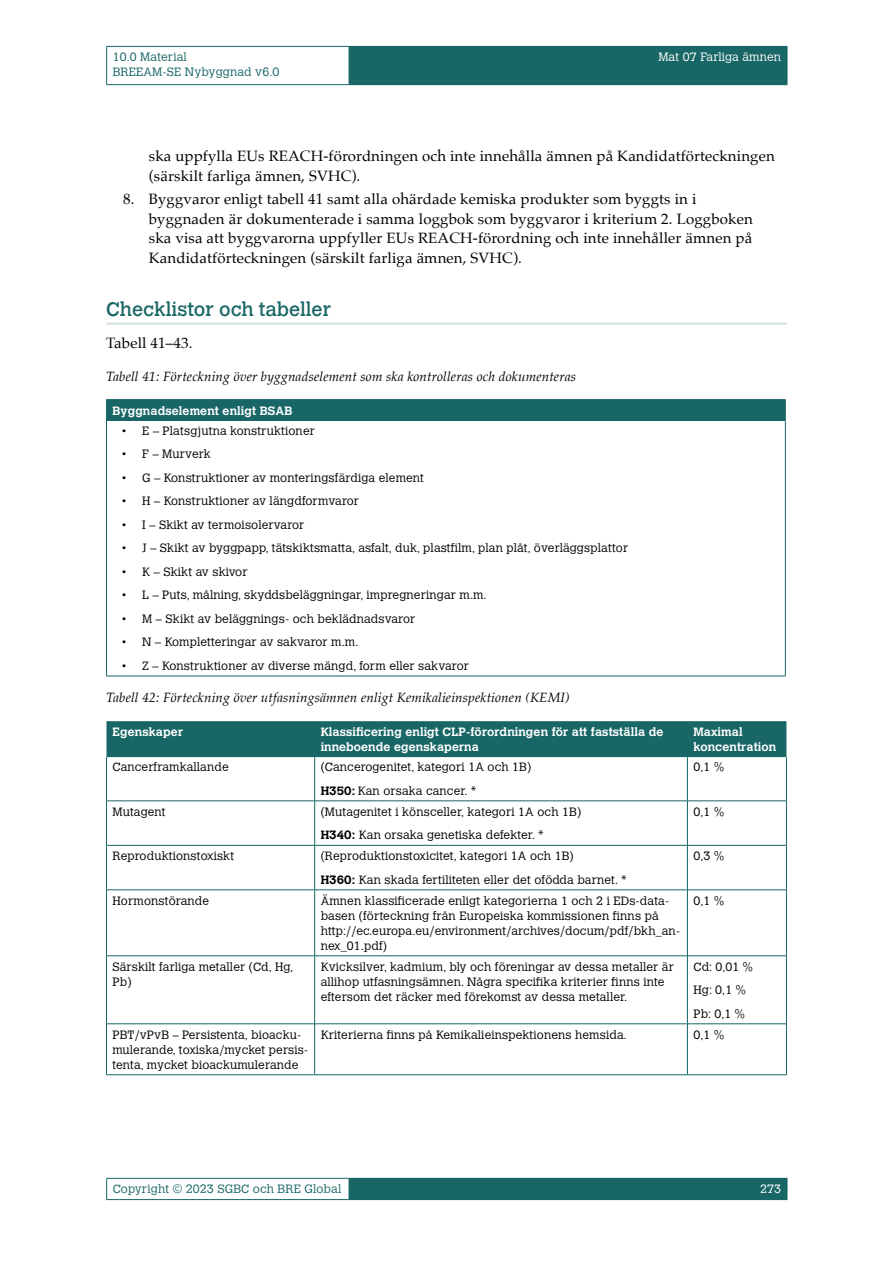
<style>
.page{position:relative;width:893px;height:1263px;background:#fff}
.page>*{position:absolute;margin:0;border:0;box-sizing:border-box;transform-origin:0 0}
.t1{font:19.5px "Calvert";color:#186665}
.P_Palatino{font:15px/19.5px "Palatino";letter-spacing:.01em;color:#000}
.Tabellrubrik{font:italic 13.5px "Palatino";letter-spacing:.01em;color:#000}
.P_V_Tabell{font:300 12px/15px "Calvert";letter-spacing:.01em;color:#000}
.H1_V_Tabell{font:700 12px/15px "Calvert";letter-spacing:.01em;color:#fff}
.t2{font:300 12px/14.4px "Calvert";letter-spacing:.01em;color:#186665}
.t3{font:300 12px "Calvert";letter-spacing:.01em;color:#fff}
.s1{font-weight:700}
</style>
<div class="page">
<div style="left:349px;top:46px;width:438px;height:39px;background:#186665"></div>
<hr style="left:106px;top:47px;width:1px;height:37px;background:#186665">
<hr style="left:106px;top:46px;width:243px;height:1px;background:#186665">
<hr style="left:106px;top:84px;width:243px;height:1px;background:#186665">
<hr style="left:787px;top:47px;width:1px;height:37px;background:#186665">
<div style="left:349px;top:1178px;width:438px;height:21px;background:#186665"></div>
<svg style="left:106px;top:1179px;width:1px;height:20px"></svg>
<hr style="left:106px;top:1178px;width:243px;height:1px;background:#186665">
<hr style="left:106px;top:1199px;width:243px;height:1px;background:#186665">
<svg style="left:787px;top:1179px;width:1px;height:20px"></svg>
<hr style="left:349px;top:1199px;width:438px;height:1px;background:#186665">
<hr style="left:106px;top:322px;width:681px;height:3px;background:#d6e1e1">
<div style="left:106px;top:400px;width:679px;height:20px;background:#186665"></div>
<hr style="left:106px;top:421px;width:1px;height:255px;background:#186665">
<hr style="left:785px;top:421px;width:1px;height:255px;background:#186665">
<hr style="left:106px;top:676px;width:679px;height:1px;background:#186665">
<hr style="left:106px;top:399px;width:679px;height:1px;background:#186665">
<svg style="left:785px;top:400px;width:1px;height:20px"></svg>
<hr style="left:106px;top:420px;width:679px;height:1px;background:#186665">
<div style="left:106px;top:721px;width:680px;height:36px;background:#186665"></div>
<hr style="left:106px;top:757px;width:1px;height:44px;background:#186665">
<hr style="left:314px;top:757px;width:1px;height:44px;background:#186665">
<hr style="left:687px;top:757px;width:1px;height:44px;background:#186665">
<hr style="left:786px;top:757px;width:1px;height:44px;background:#186665">
<hr style="left:106px;top:800px;width:209px;height:1px;background:#186665">
<hr style="left:106px;top:801px;width:1px;height:44px;background:#186665">
<hr style="left:315px;top:800px;width:372px;height:1px;background:#186665">
<hr style="left:314px;top:801px;width:1px;height:44px;background:#186665">
<hr style="left:687px;top:800px;width:100px;height:1px;background:#186665">
<hr style="left:687px;top:801px;width:1px;height:44px;background:#186665">
<hr style="left:786px;top:801px;width:1px;height:44px;background:#186665">
<hr style="left:106px;top:845px;width:209px;height:1px;background:#186665">
<hr style="left:106px;top:845px;width:1px;height:45px;background:#186665">
<hr style="left:315px;top:845px;width:372px;height:1px;background:#186665">
<hr style="left:314px;top:845px;width:1px;height:45px;background:#186665">
<hr style="left:687px;top:845px;width:100px;height:1px;background:#186665">
<hr style="left:687px;top:845px;width:1px;height:45px;background:#186665">
<hr style="left:786px;top:845px;width:1px;height:45px;background:#186665">
<hr style="left:106px;top:889px;width:209px;height:1px;background:#186665">
<hr style="left:106px;top:890px;width:1px;height:66px;background:#186665">
<hr style="left:315px;top:889px;width:372px;height:1px;background:#186665">
<hr style="left:314px;top:890px;width:1px;height:66px;background:#186665">
<hr style="left:687px;top:889px;width:100px;height:1px;background:#186665">
<hr style="left:687px;top:890px;width:1px;height:66px;background:#186665">
<hr style="left:786px;top:890px;width:1px;height:66px;background:#186665">
<hr style="left:106px;top:955px;width:209px;height:1px;background:#186665">
<hr style="left:106px;top:956px;width:1px;height:67px;background:#186665">
<hr style="left:315px;top:955px;width:372px;height:1px;background:#186665">
<hr style="left:314px;top:956px;width:1px;height:67px;background:#186665">
<hr style="left:687px;top:955px;width:100px;height:1px;background:#186665">
<hr style="left:687px;top:956px;width:1px;height:67px;background:#186665">
<hr style="left:786px;top:956px;width:1px;height:67px;background:#186665">
<hr style="left:106px;top:1023px;width:209px;height:1px;background:#186665">
<hr style="left:106px;top:1024px;width:1px;height:50px;background:#186665">
<hr style="left:315px;top:1023px;width:372px;height:1px;background:#186665">
<hr style="left:314px;top:1024px;width:1px;height:50px;background:#186665">
<hr style="left:687px;top:1023px;width:100px;height:1px;background:#186665">
<hr style="left:687px;top:1024px;width:1px;height:50px;background:#186665">
<hr style="left:786px;top:1024px;width:1px;height:50px;background:#186665">
<hr style="left:106px;top:1074px;width:209px;height:1px;background:#186665">
<hr style="left:315px;top:1074px;width:372px;height:1px;background:#186665">
<hr style="left:687px;top:1074px;width:100px;height:1px;background:#186665">
<p class="t2" style="left:113px;top:50px;width:168px">10.0 Material<br>BREEAM-SE Nybyggnad v6.0</p>
<p class="t3" style="left:658px;top:50px;width:124px">Mat 07 Farliga ämnen</p>
<p class="P_Palatino" style="left:149px;top:146px;width:627px">ska uppfylla EUs REACH-förordningen och inte innehålla ämnen på Kandidatförteckningen (särskilt farliga ämnen, SVHC).</p>
<p class="P_Palatino" style="left:149px;top:189px;width:605px;text-indent:-26px">8. Byggvaror enligt tabell 41 samt alla ohärdade kemiska produkter som byggts in i byggnaden är dokumenterade i samma loggbok som byggvaror i kriterium 2. Loggboken ska visa att byggvarorna uppfyller EUs REACH-förordning och inte innehåller ämnen på Kandidatförteckningen (särskilt farliga ämnen, SVHC).</p>
<h2 class="t1" style="left:106px;top:298px;width:226px">Checklistor och tabeller</h2>
<p class="P_Palatino" style="left:106px;top:333px;width:88px">Tabell 41–43.</p>
<p class="Tabellrubrik" style="left:106px;top:365px;width:471px">Tabell 41: Förteckning över byggnadselement som ska kontrolleras och dokumenteras</p>
<p class="H1_V_Tabell" style="left:112px;top:403px;width:181px">Byggnadselement enligt BSAB</p>
<p class="P_V_Tabell" style="left:121px;top:423px;width:195px">• E – Platsgjutna konstruktioner</p>
<p class="P_V_Tabell" style="left:121px;top:447px;width:91px">• F – Murverk</p>
<p class="P_V_Tabell" style="left:121px;top:470px;width:305px">• G – Konstruktioner av monteringsfärdiga element</p>
<p class="P_V_Tabell" style="left:121px;top:494px;width:239px">• H – Konstruktioner av längdformvaror</p>
<p class="P_V_Tabell" style="left:121px;top:517px;width:185px">• I – Skikt av termoisolervaror</p>
<p class="P_V_Tabell" style="left:121px;top:541px;width:509px">• J – Skikt av byggpapp, tätskiktsmatta, asfalt, duk, plastfilm, plan plåt, överläggsplattor</p>
<p class="P_V_Tabell" style="left:121px;top:564px;width:128px">• K – Skikt av skivor</p>
<p class="P_V_Tabell" style="left:121px;top:588px;width:367px">• L – Puts, målning, skyddsbeläggningar, impregneringar m.m.</p>
<p class="P_V_Tabell" style="left:121px;top:611px;width:296px">• M – Skikt av beläggnings- och beklädnadsvaror</p>
<p class="P_V_Tabell" style="left:121px;top:635px;width:239px">• N – Kompletteringar av sakvaror m.m.</p>
<p class="P_V_Tabell" style="left:121px;top:658px;width:349px">• Z – Konstruktioner av diverse mängd, form eller sakvaror</p>
<p class="Tabellrubrik" style="left:106px;top:686px;width:465px">Tabell 42: Förteckning över utfasningsämnen enligt Kemikalieinspektionen (KEMI)</p>
<p class="H1_V_Tabell" style="left:112px;top:724px;width:72px">Egenskaper</p>
<p class="H1_V_Tabell" style="left:321px;top:724px;width:344px">Klassificering enligt CLP-förordningen för att fastställa de inneboende egenskaperna</p>
<p class="H1_V_Tabell" style="left:693px;top:724px;width:84px">Maximal koncentration</p>
<p class="P_V_Tabell" style="left:112px;top:760px;width:118px">Cancerframkallande</p>
<p class="P_V_Tabell" style="left:321px;top:760px;width:212px">(Cancerogenitet, kategori 1A och 1B)</p>
<p class="P_V_Tabell" style="left:321px;top:783px;width:157px"><span class="s1">H350:</span> Kan orsaka cancer. *</p>
<p class="P_V_Tabell" style="left:693px;top:760px;width:32px">0,1 %</p>
<p class="P_V_Tabell" style="left:112px;top:804px;width:55px">Mutagent</p>
<p class="P_V_Tabell" style="left:321px;top:804px;width:262px">(Mutagenitet i könsceller, kategori 1A och 1B)</p>
<p class="P_V_Tabell" style="left:321px;top:828px;width:225px"><span class="s1">H340:</span> Kan orsaka genetiska defekter. *</p>
<p class="P_V_Tabell" style="left:112px;top:849px;width:123px">Reproduktionstoxiskt</p>
<p class="P_V_Tabell" style="left:321px;top:849px;width:255px">(Reproduktionstoxicitet, kategori 1A och 1B)</p>
<p class="P_V_Tabell" style="left:321px;top:872px;width:308px"><span class="s1">H360:</span> Kan skada fertiliteten eller det ofödda barnet. *</p>
<p class="P_V_Tabell" style="left:693px;top:804px;width:32px">0,1 %</p>
<p class="P_V_Tabell" style="left:693px;top:849px;width:32px">0,3 %</p>
<p class="P_V_Tabell" style="left:112px;top:893px;width:98px">Hormonstörande</p>
<p class="P_V_Tabell" style="left:321px;top:893px;width:361px">Ämnen klassificerade enligt kategorierna 1 och 2 i EDs-data&shy;basen (förteckning från Europeiska kommissionen finns på http://ec.europa.eu/environment/archives/docum/pdf/bkh_an&shy;nex_01.pdf)</p>
<p class="P_V_Tabell" style="left:693px;top:893px;width:32px">0,1 %</p>
<p class="P_V_Tabell" style="left:112px;top:959px;width:182px">Särskilt farliga metaller (Cd, Hg,<br>Pb)</p>
<p class="P_V_Tabell" style="left:321px;top:959px;width:355px">Kvicksilver, kadmium, bly och föreningar av dessa metaller är allihop utfasningsämnen. Några specifika kriterier finns inte eftersom det räcker med förekomst av dessa metaller.</p>
<p class="P_V_Tabell" style="left:693px;top:959px;width:61px">Cd: 0,01 %</p>
<p class="P_V_Tabell" style="left:693px;top:983px;width:54px">Hg: 0,1 %</p>
<p class="P_V_Tabell" style="left:693px;top:1006px;width:53px">Pb: 0,1 %</p>
<p class="P_V_Tabell" style="left:112px;top:1027px;width:197px">PBT/vPvB – Persistenta, bioacku&shy;mulerande, toxiska/mycket persis&shy;tenta, mycket bioackumulerande</p>
<p class="P_V_Tabell" style="left:321px;top:1027px;width:308px">Kriterierna finns på Kemikalieinspektionens hemsida.</p>
<p class="P_V_Tabell" style="left:693px;top:1027px;width:32px">0,1 %</p>
<p class="t2" style="left:113px;top:1182px;width:230px">Copyright © 2023 SGBC och BRE Global</p>
<p class="t3" style="left:760px;top:1182px;width:22px">273</p>
</div>
